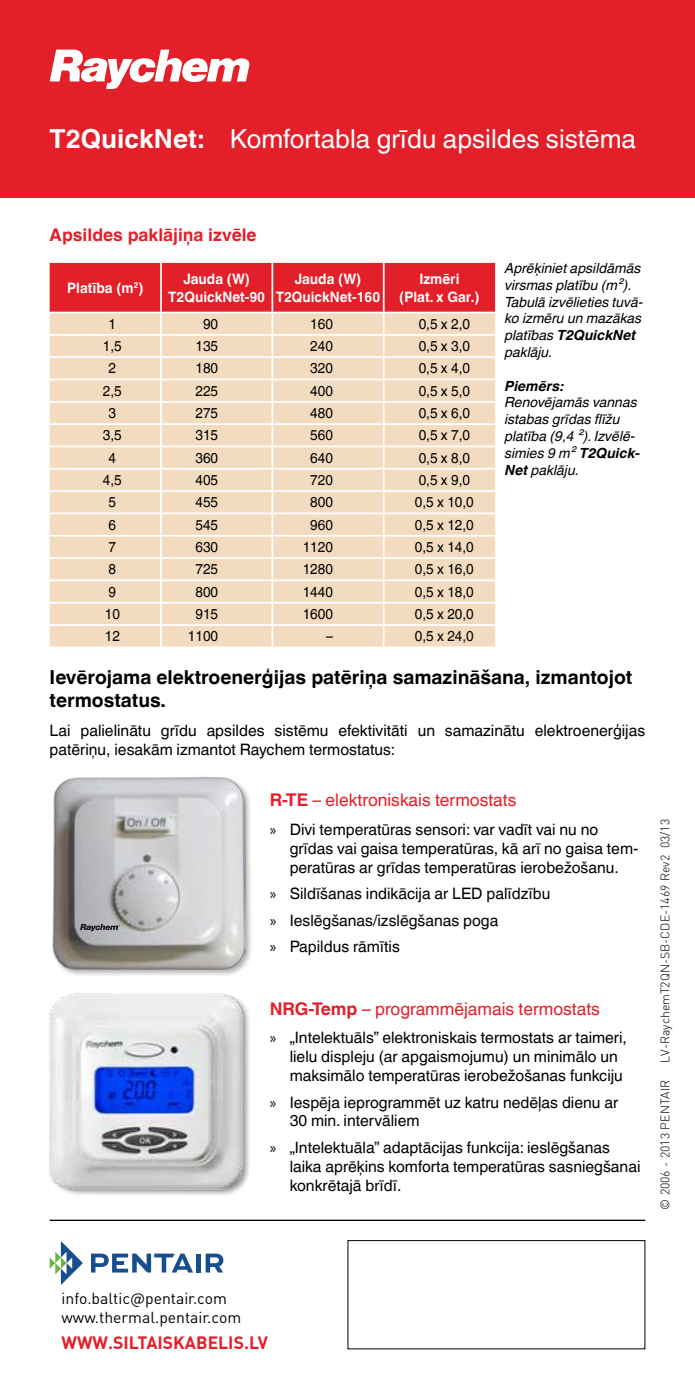
<style>
.page{position:relative;width:695px;height:1389px;background:#fff}
.page>*{position:absolute;margin:0;border:0;box-sizing:border-box;transform-origin:0 0}
.t1{font:26.25px "Helvetica Linotype";color:#fff}
.t2{font:700 19.25px/23.1px "Helvetica Linotype";color:#000}
.t3{font:17.5px "Helvetica Linotype";color:#e31f29}
.t4{font:700 17.5px "Helvetica Linotype";color:#e31f29}
.t5{font:700 17.5px "DIN Pro";color:#e31f29}
.t6{font:15.75px/18.9px "Helvetica Linotype";color:#000}
.t7{font:15.75px/18.9px "DIN Pro";color:#000}
.t8{font:14.35px "Helvetica Linotype";color:#000;scale:.95 1}
.t9{font:700 14.35px/18.4px "Helvetica Linotype";color:#fff;text-align:center;scale:.95 1}
.t10{font:italic 14px/16.8px "Helvetica Linotype";color:#000}
.t11{font:italic 700 14px "Helvetica Linotype";color:#000}
.t12{font:300 12.25px "DIN Pro";color:#000}
.s1{font-weight:700}
.s2{font-family:"Myriad Pro"}
</style>
<div class="page">
<div style="left:0;top:0;width:694px;height:198px;background:#e31f29"></div>
<svg style="left:50px;top:50px;width:200px;height:39px"></svg>
<hr style="left:50px;top:1220px;width:595px;height:1px;background:#000">
<svg style="left:50px;top:263px;width:445px;height:383px;background:#f1c6b0"></svg>
<div style="left:51px;top:776px;width:203px;height:202px;background:#000;opacity:.4"></div>
<img style="left:52px;top:776px;width:194px;height:194px">
<svg style="left:80px;top:924px;width:40px;height:7px"></svg>
<div style="left:48px;top:993px;width:203px;height:204px;background:#000;opacity:.4"></div>
<img style="left:50px;top:993px;width:198px;height:198px">
<div style="left:347px;top:1240px;width:298px;height:109px;border:1px solid #000"></div>
<svg style="left:50px;top:1241px;width:33px;height:44px"></svg>
<svg style="left:91px;top:1254px;width:102px;height:19px"></svg>
<hr style="left:196px;top:1254px;width:4px;height:19px;background:#164e8e">
<svg style="left:205px;top:1254px;width:18px;height:19px"></svg>
<h1 class="t1" style="left:50px;top:123px;width:587px"><span class="s1">T2QuickNet:</span> Komfortabla grīdu apsildes sistēma</h1>
<p class="t4" style="left:50px;top:224px;width:208px">Apsildes paklājiņa izvēle</p>
<p class="t9" style="left:67px;top:279px;width:82px">Platība (m<sup>2</sup>)</p>
<p class="t9" style="left:168px;top:270px;width:103px">Jauda (W)<br>T2QuickNet-90</p>
<p class="t9" style="left:276px;top:270px;width:112px">Jauda (W)<br>T2QuickNet-160</p>
<p class="t9" style="left:399px;top:270px;width:86px">Izmēri<br>(Plat. x Gar.)</p>
<p class="t8" style="left:108px;top:315px;width:9px">1</p>
<p class="t8" style="left:203px;top:315px;width:17px">90</p>
<p class="t8" style="left:310px;top:315px;width:25px">160</p>
<p class="t8" style="left:418px;top:315px;width:56px">0,5 x 2,0</p>
<p class="t8" style="left:103px;top:338px;width:21px">1,5</p>
<p class="t8" style="left:195px;top:338px;width:25px">135</p>
<p class="t8" style="left:310px;top:338px;width:25px">240</p>
<p class="t8" style="left:418px;top:338px;width:56px">0,5 x 3,0</p>
<p class="t8" style="left:108px;top:360px;width:9px">2</p>
<p class="t8" style="left:195px;top:360px;width:25px">180</p>
<p class="t8" style="left:310px;top:360px;width:25px">320</p>
<p class="t8" style="left:418px;top:360px;width:56px">0,5 x 4,0</p>
<p class="t8" style="left:103px;top:382px;width:21px">2,5</p>
<p class="t8" style="left:195px;top:382px;width:25px">225</p>
<p class="t8" style="left:310px;top:382px;width:25px">400</p>
<p class="t8" style="left:418px;top:382px;width:56px">0,5 x 5,0</p>
<p class="t8" style="left:108px;top:405px;width:9px">3</p>
<p class="t8" style="left:195px;top:405px;width:25px">275</p>
<p class="t8" style="left:310px;top:405px;width:25px">480</p>
<p class="t8" style="left:418px;top:405px;width:56px">0,5 x 6,0</p>
<p class="t8" style="left:103px;top:427px;width:21px">3,5</p>
<p class="t8" style="left:195px;top:427px;width:25px">315</p>
<p class="t8" style="left:310px;top:427px;width:25px">560</p>
<p class="t8" style="left:418px;top:427px;width:56px">0,5 x 7,0</p>
<p class="t8" style="left:108px;top:449px;width:9px">4</p>
<p class="t8" style="left:195px;top:449px;width:25px">360</p>
<p class="t8" style="left:310px;top:449px;width:25px">640</p>
<p class="t8" style="left:418px;top:449px;width:56px">0,5 x 8,0</p>
<p class="t8" style="left:103px;top:472px;width:21px">4,5</p>
<p class="t8" style="left:195px;top:472px;width:25px">405</p>
<p class="t8" style="left:310px;top:472px;width:25px">720</p>
<p class="t8" style="left:418px;top:472px;width:56px">0,5 x 9,0</p>
<p class="t8" style="left:108px;top:494px;width:9px">5</p>
<p class="t8" style="left:195px;top:494px;width:25px">455</p>
<p class="t8" style="left:310px;top:494px;width:25px">800</p>
<p class="t8" style="left:415px;top:494px;width:64px">0,5 x 10,0</p>
<p class="t8" style="left:108px;top:516px;width:9px">6</p>
<p class="t8" style="left:195px;top:516px;width:25px">545</p>
<p class="t8" style="left:310px;top:516px;width:25px">960</p>
<p class="t8" style="left:415px;top:516px;width:64px">0,5 x 12,0</p>
<p class="t8" style="left:108px;top:539px;width:9px">7</p>
<p class="t8" style="left:195px;top:539px;width:25px">630</p>
<p class="t8" style="left:303px;top:539px;width:33px">1120</p>
<p class="t8" style="left:415px;top:539px;width:64px">0,5 x 14,0</p>
<p class="t8" style="left:108px;top:561px;width:9px">8</p>
<p class="t8" style="left:195px;top:561px;width:25px">725</p>
<p class="t8" style="left:303px;top:561px;width:33px">1280</p>
<p class="t8" style="left:415px;top:561px;width:64px">0,5 x 16,0</p>
<p class="t8" style="left:108px;top:583px;width:9px">9</p>
<p class="t8" style="left:195px;top:583px;width:25px">800</p>
<p class="t8" style="left:303px;top:583px;width:33px">1440</p>
<p class="t8" style="left:415px;top:583px;width:64px">0,5 x 18,0</p>
<p class="t8" style="left:105px;top:606px;width:17px">10</p>
<p class="t8" style="left:195px;top:606px;width:25px">915</p>
<p class="t8" style="left:303px;top:606px;width:33px">1600</p>
<p class="t8" style="left:415px;top:606px;width:64px">0,5 x 20,0</p>
<p class="t8" style="left:105px;top:628px;width:17px">12</p>
<p class="t8" style="left:188px;top:628px;width:33px">1100</p>
<p class="t8" style="left:326px;top:628px;width:9px">–</p>
<p class="t8" style="left:415px;top:628px;width:64px">0,5 x 24,0</p>
<p class="t10" style="left:504px;top:260px;width:140px">Aprēķiniet apsildāmās virsmas platību (m²).<br>Tabulā izvēlieties tuvā&shy;ko izmēru un mazākas platības <span class="s1">T2QuickNet </span>paklāju.</p>
<p class="t11" style="left:504px;top:378px;width:60px">Piemērs:</p>
<p class="t10" style="left:504px;top:394px;width:136px">Renovējamās vannas istabas grīdas flīžu platība (9,4 ²). Izvēlē&shy;simies 9 m² <span class="s1">T2Quick-<br>Net</span> paklāju.</p>
<p class="t2" style="left:50px;top:665px;width:584px">Ievērojama elektroenerģijas patēriņa samazināšana, izmantojot termostatus.</p>
<p class="t6" style="left:50px;top:721px;width:597px">Lai palielinātu grīdu apsildes sistēmu efektivitāti un samazinātu elektroenerģijas patēriņu, iesakām izmantot Raychem termostatus:</p>
<p class="t3" style="left:270px;top:790px;width:248px"><span class="s1">R-TE</span> – elektroniskais termostats</p>
<p class="t6" style="left:289px;top:820px;width:350px;text-indent:-20px"><span class="s2">»</span> Divi temperatūras sensori: var vadīt vai nu no grīdas vai gaisa temperatūras, kā arī no gaisa tem&shy;peratūras ar grīdas temperatūras ierobežošanu.</p>
<p class="t6" style="left:270px;top:881px;width:282px;line-height:26.2px"><span class="s2">»</span> Sildīšanas indikācija ar LED palīdzību <span class="s2">»</span> Ieslēgšanas/izslēgšanas poga<br><span class="s2">»</span> Papildus rāmītis</p>
<p class="t3" style="left:270px;top:998px;width:331px"><span class="s1">NRG-Temp</span> – programmējamais termostats</p>
<p class="t6" style="left:289px;top:1029px;width:339px;text-indent:-20px"><span class="s2">»</span> „Intelektuāls” elektroniskais termostats ar taimeri, lielu displeju (ar apgaismojumu) un minimālo un maksimālo temperatūras ierobežošanas funkciju</p>
<p class="t6" style="left:289px;top:1093px;width:330px;text-indent:-20px"><span class="s2">»</span> Iespēja ieprogrammēt uz katru nedēļas dienu ar<br>30 min. intervāliem</p>
<p class="t6" style="left:289px;top:1138px;width:352px;text-indent:-20px"><span class="s2">»</span> „Intelektuāla” adaptācijas funkcija: ieslēgšanas laika aprēķins komforta temperatūras sasniegšanai konkrētajā brīdī.</p>
<p class="t12" style="left:657px;top:1063px;width:245px;rotate:-90deg">LV-RaychemT2QN-SB-CDE-1469 Rev2 03/13</p>
<p class="t12" style="left:657px;top:1210px;width:131px;rotate:-90deg">© 2006 - 2013 PENTAIR</p>
<p class="t7" style="left:62px;top:1289px;width:181px">info.baltic@pentair.com www.thermal.pentair.com</p>
<p class="t5" style="left:62px;top:1331px;width:208px">WWW.SILTAISKABELIS.LV</p>
</div>
